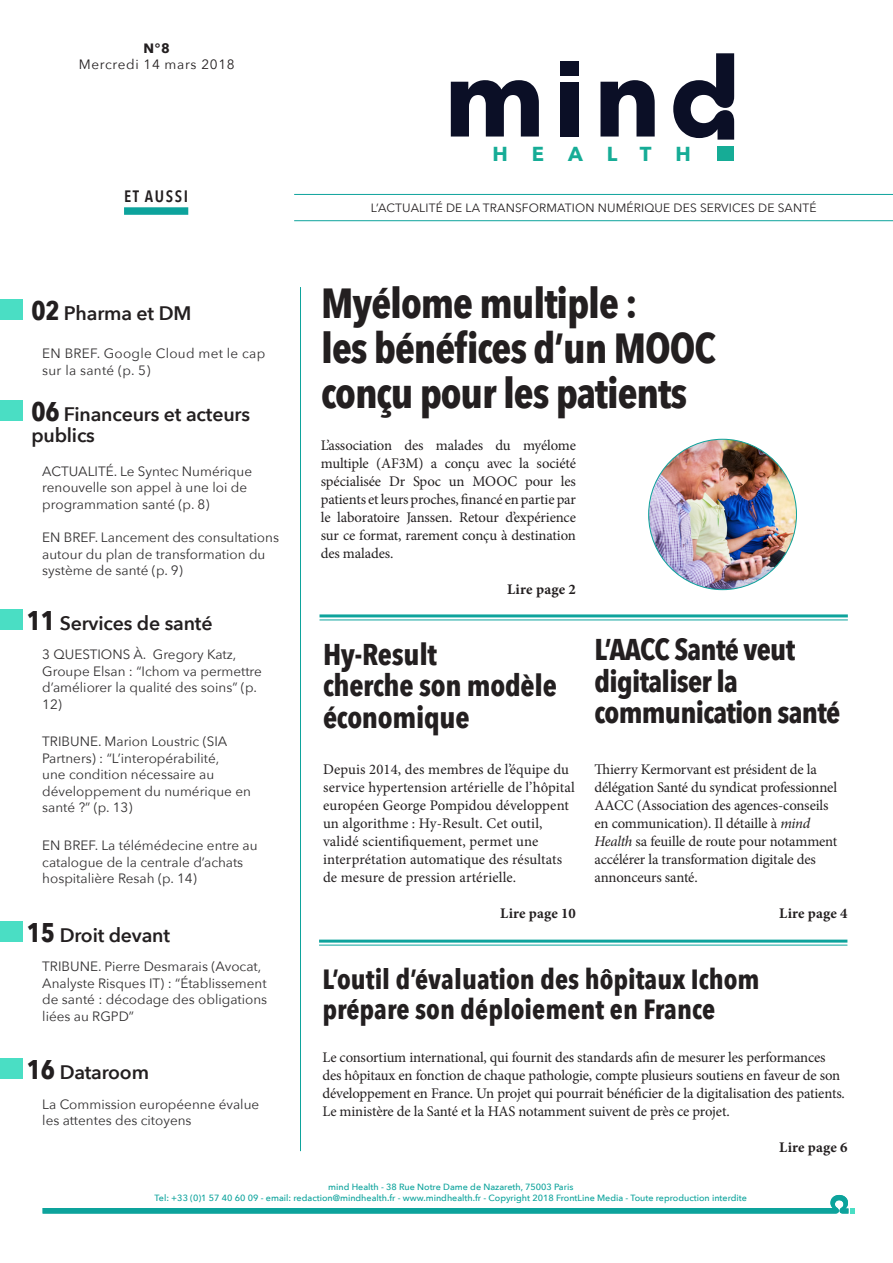
<style>
.page{position:relative;width:893px;height:1263px;background:#fff}
.page>*{position:absolute;margin:0;border:0;box-sizing:border-box;transform-origin:0 0}
.t1{font:700 42px/45px "Avenir Next Condensed";letter-spacing:-.025em;color:#231f20}
.t2{font:700 30px/31.5px "Avenir Next Condensed";letter-spacing:-.025em;color:#231f20}
.t3{font:700 27.75px/30px "Avenir Next Condensed";color:#231f20}
.t4{font:700 20.25px "Avenir Next";letter-spacing:1.19em;color:#16ac96}
._1A1__Titres_Partie{font:600 19.5px "Avenir Next";letter-spacing:-.01em;color:#231f20}
._1A2__Texte_courant{font:600 19.5px/21px "Avenir Next";letter-spacing:-.01em;color:#231f20}
._0B3__Titres__Page{font:600 16.5px "Avenir Next Condensed";letter-spacing:.1em;color:#231f20}
.Texte_courant{font:14.7px/18px "Minion Pro";letter-spacing:-.01em;color:#231f20}
.Texte_courant-2{font:14.7px/18px "Minion Pro";letter-spacing:.01em;color:#231f20}
.Texte_courant-3{font:700 14.7px "Minion Pro";letter-spacing:.005em;color:#231f20}
._1A1__Titres_Partie-2{font:13.5px/16.5px "Avenir Next";color:#312f30}
._1A2__Texte_courant-2{font:13.5px/16.5px "Avenir Next";color:#312f30}
._1A2__Texte_courant-3{font:13.5px/16.5px "Avenir Next";letter-spacing:.02em;color:#312f30}
.t5{font:13.5px "Avenir Next";letter-spacing:.05em;color:#231f20}
.t6{font:700 13.5px "Avenir Next";color:#231f20}
.t7{font:12px "Avenir Next";letter-spacing:.01em;color:#231f20}
.E-Crédit_photo{font:500 9px "Avenir Next";color:#0da39c}
.s1{font-family:"Avenir Next Condensed";font-weight:700;font-size:27px}
.s2{font-style:italic}
</style>
<div class="page">
<svg style="left:43px;top:1195px;width:812px;height:18px"></svg>
<div style="left:124px;top:207px;width:64px;height:8px;background:#0da39c"></div>
<svg style="left:451px;top:80px;width:88px;height:57px"></svg>
<div style="left:560px;top:82px;width:18px;height:55px;background:#0b0f26"></div>
<svg style="left:600px;top:80px;width:55px;height:57px"></svg>
<div style="left:717px;top:146px;width:17px;height:15px;background:#16ac96"></div>
<svg style="left:673px;top:53px;width:61px;height:87px"></svg>
<div style="left:560px;top:61px;width:18px;height:15px;background:#0b0f26"></div>
<hr style="left:294px;top:194px;width:599px;height:1px;background:#0da39c">
<hr style="left:294px;top:220px;width:599px;height:1px;background:#0da39c">
<div style="left:0;top:300px;width:22px;height:20px;background:#4adec4"></div>
<div style="left:0;top:400px;width:22px;height:21px;background:#4adec4"></div>
<div style="left:0;top:609px;width:22px;height:21px;background:#4adec4"></div>
<div style="left:0;top:921px;width:22px;height:21px;background:#4adec4"></div>
<div style="left:0;top:1058px;width:22px;height:21px;background:#4adec4"></div>
<hr style="left:319px;top:614px;width:529px;height:3px;background:#0da39c">
<hr style="left:319px;top:619px;width:529px;height:1px;background:#0da39c">
<hr style="left:319px;top:939px;width:528px;height:3px;background:#0da39c">
<hr style="left:319px;top:944px;width:528px;height:1px;background:#0da39c">
<img style="left:649px;top:439px;width:147px;height:151px">
<hr style="left:300px;top:287px;width:1px;height:864px;background:#0da39c">
<p class="t6" style="left:144px;top:37px;width:28px">N°8</p>
<p class="t5" style="left:79px;top:53px;width:157px">Mercredi 14 mars 2018</p>
<p class="_0B3__Titres__Page" style="left:124px;top:182px;width:66px">ET AUSSI</p>
<p class="_1A1__Titres_Partie" style="left:31px;top:297px;width:161px"><span class="s1">02</span> Pharma et DM</p>
<p class="_1A2__Texte_courant-3" style="left:42px;top:345px;width:224px">EN BREF. Google Cloud met le cap sur la santé (p. 5)</p>
<p class="_1A2__Texte_courant" style="left:31px;top:403px;width:220px"><span class="s1">06</span> Financeurs et acteurs publics</p>
<p class="_1A2__Texte_courant-2" style="left:42px;top:462px;width:211px">ACTUALITÉ. Le Syntec Numérique renouvelle son appel à une loi de programmation santé (p. 8)</p>
<p class="_1A2__Texte_courant-2" style="left:42px;top:529px;width:238px">EN BREF. Lancement des consultations autour du plan de transformation du système de santé (p. 9)</p>
<p class="_1A1__Titres_Partie" style="left:27px;top:606px;width:187px"><span class="s1">11</span> Services de santé</p>
<p class="_1A1__Titres_Partie-2" style="left:42px;top:645px;width:221px">3 QUESTIONS À. Gregory Katz,<br>Groupe Elsan : “Ichom va permettre d’améliorer la qualité des soins” (p.<br>12)</p>
<p class="_1A1__Titres_Partie-2" style="left:42px;top:733px;width:210px">TRIBUNE. Marion Loustric (SIA<br>Partners) : “L’interopérabilité,<br>une condition nécessaire au développement du numérique en santé ?” (p. 13)</p>
<p class="_1A1__Titres_Partie-2" style="left:42px;top:836px;width:217px">EN BREF. La télémédecine entre au catalogue de la centrale d’achats hospitalière Resah (p. 14)</p>
<p class="_1A1__Titres_Partie" style="left:27px;top:918px;width:145px"><span class="s1">15</span> Droit devant</p>
<p class="_1A1__Titres_Partie-2" style="left:42px;top:957px;width:226px">TRIBUNE. Pierre Desmarais (Avocat,<br>Analyste Risques IT) : “Établissement de santé : décodage des obligations liées au RGPD”</p>
<p class="_1A1__Titres_Partie" style="left:27px;top:1056px;width:124px"><span class="s1">16</span> Dataroom</p>
<p class="_1A1__Titres_Partie-2" style="left:42px;top:1095px;width:218px">La Commission européenne évalue les attentes des citoyens</p>
<p class="t4" style="left:492px;top:136px;width:200px">HEALTH</p>
<p class="t7" style="left:371px;top:198px;width:447px">L’ACTUALITÉ DE LA TRANSFORMATION NUMÉRIQUE DES SERVICES DE SANTÉ</p>
<p class="t1" style="left:321px;top:281px;width:396px">Myélome multiple :<br>les bénéfices d’un MOOC conçu pour les patients</p>
<p class="Texte_courant" style="left:321px;top:436px;width:257px;text-align:justify">L’association des malades du myélome multiple (AF3M) a conçu avec la société spécialisée Dr Spoc un MOOC pour les patients et leurs proches, financé en partie par le laboratoire Janssen. Retour d’expérience sur ce format, rarement conçu à destination des malades.</p>
<p class="Texte_courant-3" style="left:507px;top:579px;width:70px">Lire page 2</p>
<p class="t2" style="left:323px;top:638px;width:235px">Hy-Result<br>cherche son modèle économique</p>
<p class="Texte_courant-2" style="left:323px;top:760px;width:253px">Depuis 2014, des membres de l’équipe du service hypertension artérielle de l’hôpital européen George Pompidou développent un algorithme : Hy-Result. Cet outil, validé scientifiquement, permet une interprétation automatique des résultats de mesure de pression artérielle.</p>
<p class="Texte_courant-3" style="left:500px;top:903px;width:77px">Lire page 10</p>
<p class="t2" style="left:594px;top:634px;width:247px">L’AACC Santé veut digitaliser la communication santé</p>
<p class="Texte_courant" style="left:594px;top:760px;width:244px">Thierry Kermorvant est président de la délégation Santé du syndicat professionnel AACC (Association des agences-conseils en communication). Il détaille à <span class="s2">mind Health</span> sa feuille de route pour notamment accélérer la transformation digitale des annonceurs santé.</p>
<p class="Texte_courant-3" style="left:779px;top:903px;width:70px">Lire page 4</p>
<p class="t3" style="left:322px;top:964px;width:439px">L’outil d’évaluation des hôpitaux Ichom prépare son déploiement en France</p>
<p class="Texte_courant" style="left:322px;top:1048px;width:524px">Le consortium international, qui fournit des standards afin de mesurer les performances des hôpitaux en fonction de chaque pathologie, compte plusieurs soutiens en faveur de son développement en France. Un projet qui pourrait bénéficier de la digitalisation des patients.<br>Le ministère de la Santé et la HAS notamment suivent de près ce projet.</p>
<p class="Texte_courant-3" style="left:779px;top:1137px;width:70px">Lire page 6</p>
<p class="E-Crédit_photo" style="left:328px;top:1179px;width:247px">mind Health - 38 Rue Notre Dame de Nazareth, 75003 Paris</p>
<p class="E-Crédit_photo" style="left:155px;top:1190px;width:594px">Tel: +33 (0)1 57 40 60 09 - email: redaction@mindhealth.fr - www.mindhealth.fr - Copyright 2018 FrontLine Media - Toute reproduction interdite</p>
</div>
